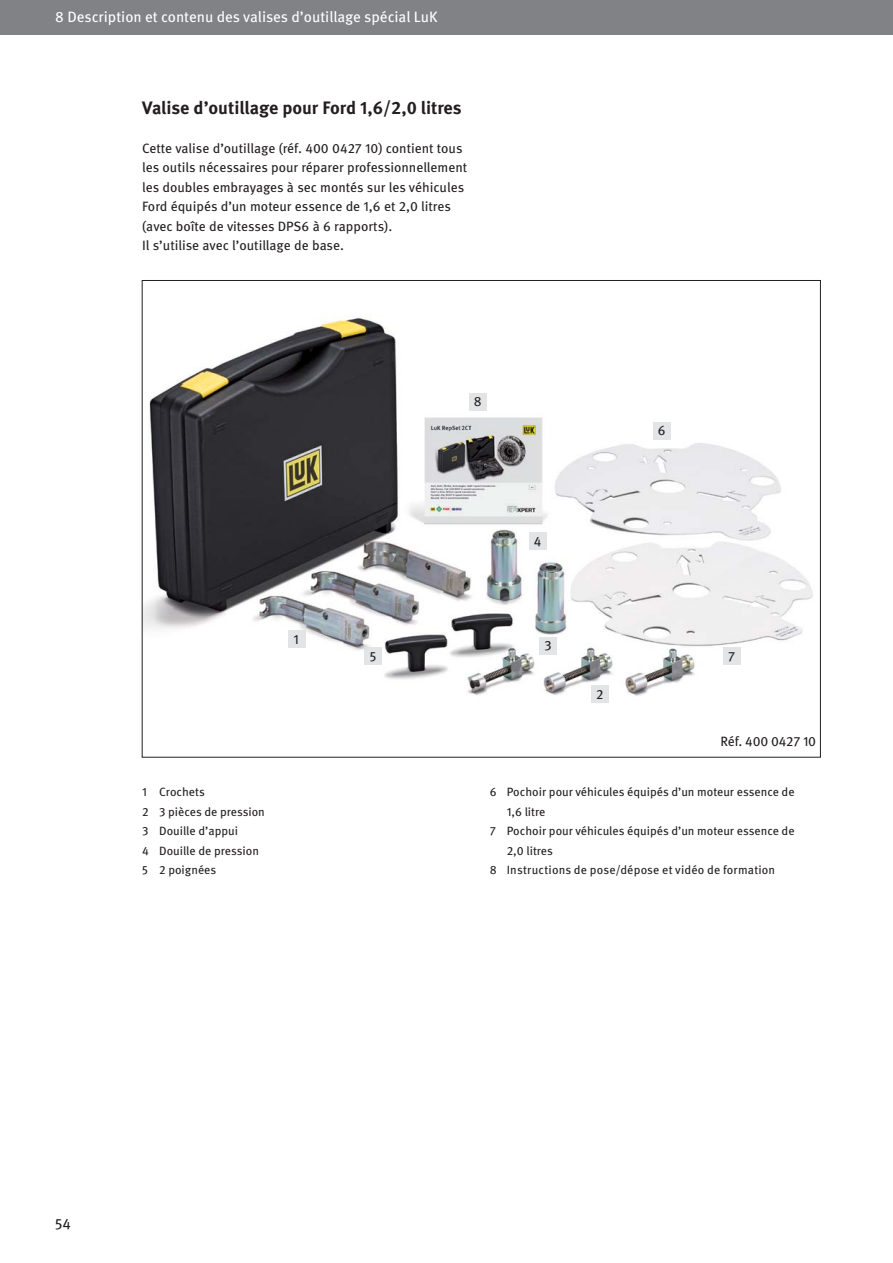
<style>
.page{position:relative;width:893px;height:1263px;background:#fff}
.page>*{position:absolute;margin:0;border:0;box-sizing:border-box;transform-origin:0 0}
.t1{font:700 18px "Meta OT";letter-spacing:-.005em;color:#231f20}
.t2{font:15px "Meta OT";color:#fff}
.t3{font:15px "Meta OT";color:#231f20}
.t4{font:13.5px/19.5px "Meta OT";color:#231f20}
.t5{font:12px/19.5px "Meta OT";color:#231f20}
</style>
<div class="page">
<div style="left:0;top:0;width:893px;height:34px;background:#808285"></div>
<img style="left:144px;top:317px;width:669px;height:386px">
<img style="left:653px;top:422px;width:17px;height:17px">
<img style="left:723px;top:648px;width:17px;height:17px">
<img style="left:592px;top:686px;width:17px;height:17px">
<img style="left:365px;top:648px;width:17px;height:17px">
<img style="left:288px;top:631px;width:17px;height:17px">
<img style="left:530px;top:533px;width:17px;height:17px">
<img style="left:470px;top:393px;width:17px;height:17px">
<img style="left:540px;top:637px;width:17px;height:17px">
<p class="t2" style="left:55px;top:11px;width:384px">8 Description et contenu des valises d’outillage spécial LuK</p>
<h1 class="t1" style="left:142px;top:101px;width:321px">Valise d’outillage pour Ford 1,6/2,0 litres</h1>
<p class="t4" style="left:142px;top:140px;width:327px">Cette valise d’outillage (réf. 400 0427 10) contient tous les outils nécessaires pour réparer professionnellement les doubles embrayages à sec montés sur les véhicules Ford équipés d’un moteur essence de 1,6 et 2,0 litres (avec boîte de vitesses DPS6 à 6 rapports).<br>Il s’utilise avec l’outillage de base.</p>
<p class="t4" style="left:294px;top:630px;width:7px">1</p>
<p class="t5" style="left:142px;top:783px;width:124px">1 Crochets<br>2 3 pièces de pression<br>3 Douille d’appui<br>4 Douille de pression<br>5 2 poignées</p>
<p class="t4" style="left:370px;top:647px;width:8px">5</p>
<p class="t4" style="left:474px;top:393px;width:9px">8</p>
<p class="t4" style="left:658px;top:422px;width:9px">6</p>
<p class="t4" style="left:534px;top:532px;width:9px">4</p>
<p class="t4" style="left:544px;top:637px;width:9px">3</p>
<p class="t4" style="left:596px;top:686px;width:9px">2</p>
<p class="t4" style="left:728px;top:647px;width:8px">7</p>
<p class="t4" style="left:720px;top:733px;width:97px">Réf. 400 0427 10</p>
<p class="t5" style="left:490px;top:783px;width:306px">6 Pochoir pour véhicules équipés d’un moteur essence de</p>
<p class="t5" style="left:507px;top:803px;width:40px">1,6 litre</p>
<p class="t5" style="left:490px;top:822px;width:306px">7 Pochoir pour véhicules équipés d’un moteur essence de</p>
<p class="t5" style="left:507px;top:842px;width:48px">2,0 litres</p>
<p class="t5" style="left:490px;top:861px;width:287px">8 Instructions de pose/dépose et vidéo de formation</p>
<p class="t3" style="left:55px;top:1218px;width:17px">54</p>
</div>
